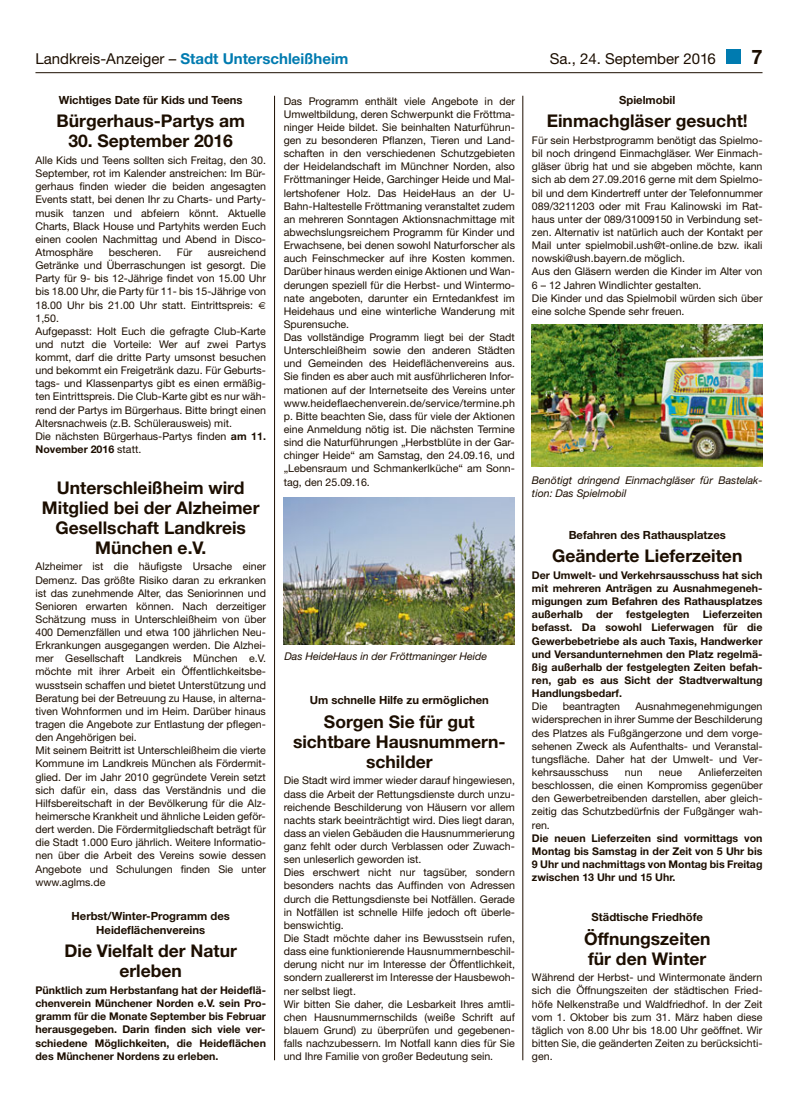
<style>
.page{position:relative;width:798px;height:1117px;background:#fff}
.page>*{position:absolute;margin:0;border:0;box-sizing:border-box;transform-origin:0 0}
.t1{font:700 20px "Helvetica Neue";color:#1c0e00}
.t2{font:700 17.5px/20px "Helvetica Neue";color:#1c0e00;text-align:center}
.t3{font:700 15px "Helvetica Neue";color:#007bb0}
.t4{font:15px "Helvetica Neue";color:#1c0e00}
.t5{font:700 11.25px/13.8px "Helvetica Neue";color:#1c0e00;text-align:center}
.t6{font:10.62px/13.1px "Helvetica Neue";color:#1c0e00}
.t7{font:700 10.62px/13.1px "Helvetica Neue";color:#1c0e00;text-align:justify}
.t8{font:italic 10.62px/13.1px "Helvetica Neue";color:#1c0e00}
.s1{font-weight:400;color:#1c0e00}
.s2{font-weight:700}
.s3{font-weight:400}
</style>
<div class="page">
<div style="left:725px;top:50px;width:14px;height:14px;background:#007bb0"></div>
<hr style="left:35px;top:72px;width:727px;height:1px;background:#1c0e00">
<hr style="left:274px;top:96px;width:1px;height:963px;background:#1c0e00">
<hr style="left:522px;top:96px;width:1px;height:963px;background:#1c0e00">
<img style="left:283px;top:497px;width:231px;height:147px">
<img style="left:531px;top:325px;width:231px;height:141px">
<p class="t3" style="left:35px;top:53px;width:314px"><span class="s1">Landkreis-Anzeiger –</span> Stadt Unterschleißheim</p>
<p class="t4" style="left:549px;top:53px;width:168px">Sa., 24. September 2016</p>
<p class="t1" style="left:751px;top:50px;width:13px">7</p>
<p class="t5" style="left:59px;top:94px;width:185px">Wichtiges Date für Kids und Teens</p>
<p class="t2" style="left:56px;top:113px;width:190px">Bürgerhaus-Partys am</p>
<p class="t2" style="left:68px;top:133px;width:166px">30. September 2016</p>
<p class="t6" style="left:35px;top:155px;width:232px;text-align:justify">Alle Kids und Teens sollten sich Freitag, den 30.<br>September, rot im Kalender anstreichen: Im Bür&shy;gerhaus finden wieder die beiden angesagten Events statt, bei denen Ihr zu Charts- und Party&shy;musik tanzen und abfeiern könnt. Aktuelle Charts, Black House und Partyhits werden Euch einen coolen Nachmittag und Abend in Disco-Atmosphäre</p>
<p class="t5" style="left:619px;top:94px;width:58px">Spielmobil</p>
<p class="t2" style="left:546px;top:113px;width:202px">Einmachgläser gesucht!</p>
<p class="t6" style="left:531px;top:135px;width:232px">Für sein Herbstprogramm benötigt das Spielmo&shy;bil noch dringend Einmachgläser. Wer Einmach&shy;gläser übrig hat und sie abgeben möchte, kann sich ab dem 27.09.2016 gerne mit dem Spielmo&shy;bil und dem Kindertreff unter der Telefonnummer 089/3211203 oder mit Frau Kalinowski im Rat&shy;haus unter der 089/31009150 in Verbindung set&shy;zen. Alternativ ist natürlich auch der Kontakt per Mail unter spielmobil.ush@t-online.de bzw. ikali nowski@ush.bayern.de möglich.<br>Aus den Gläsern werden die Kinder im Alter von 6 – 12 Jahren Windlichter gestalten.<br>Die Kinder und das Spielmobil würden sich über eine solche Spende sehr freuen.</p>
<p class="t6" style="left:283px;top:95px;width:233px">Das Programm enthält viele Angebote in der Umweltbildung, deren Schwerpunkt die Fröttma&shy;ninger Heide bildet. Sie beinhalten Naturführun&shy;gen zu besonderen Pflanzen, Tieren und Land&shy;schaften in den verschiedenen Schutzgebieten der Heidelandschaft im Münchner Norden, also Fröttmaninger Heide, Garchinger Heide und Mal&shy;lertshofener Holz. Das HeideHaus an der U-Bahn-Haltestelle Fröttmaning veranstaltet zudem an mehreren Sonntagen Aktionsnachmittage mit abwechslungsreichem Programm für Kinder und Erwachsene, bei denen sowohl Naturforscher als auch Feinschmecker auf ihre Kosten kommen.<br>Darüber hinaus werden einige Aktionen und Wan&shy;derungen speziell für die Herbst- und Wintermo&shy;nate angeboten, darunter ein Erntedankfest im Heidehaus und eine winterliche Wanderung mit Spurensuche.<br>Das vollständige Programm liegt bei der Stadt Unterschleißheim sowie den anderen Städten und Gemeinden des Heideflächenvereins aus.<br>Sie finden es aber auch mit ausführlicheren Infor&shy;mationen auf der Internetseite des Vereins unter www.heideflaechenverein.de/service/termine.ph p. Bitte beachten Sie, dass für viele der Aktionen eine Anmeldung nötig ist. Die nächsten Termine sind die Naturführungen „Herbstblüte in der Gar&shy;chinger Heide“ am Samstag, den 24.09.16, und „Lebensraum und Schmankerlküche“ am Sonn&shy;tag, den 25.09.16.</p>
<p class="t6" style="left:35px;top:246px;width:232px;text-indent:172px">ausreichend Getränke und Überraschungen ist gesorgt. Die Party für 9- bis 12-Jährige findet von 15.00 Uhr bis 18.00 Uhr, die Party für 11- bis 15-Jährige von 18.00 Uhr bis 21.00 Uhr statt. Eintrittspreis:<br>1,50.<br>Aufgepasst: Holt Euch die gefragte Club-Karte und nutzt die Vorteile: Wer auf zwei Partys kommt, darf die dritte Party umsonst besuchen und bekommt ein Freigetränk dazu. Für Geburts&shy;tags- und Klassenpartys gibt es einen ermäßig&shy;ten Eintrittspreis. Die Club-Karte gibt es nur wäh&shy;rend der Partys im Bürgerhaus. Bitte bringt einen Altersnachweis (z.B. Schülerausweis) mit.<br>Die nächsten Bürgerhaus-Partys finden <span class="s2">am 11.<br>November 2016</span> statt.</p>
<p class="t2" style="left:42px;top:479px;width:219px">Unterschleißheim wird<br>Mitglied bei der Alzheimer<br>Gesellschaft Landkreis<br>München e.V.</p>
<p class="t6" style="left:35px;top:561px;width:232px">Alzheimer ist die häufigste Ursache einer Demenz. Das größte Risiko daran zu erkranken ist das zunehmende Alter, das Seniorinnen und Senioren erwarten können. Nach derzeitiger Schätzung muss in Unterschleißheim von über 400 Demenzfällen und etwa 100 jährlichen Neu-Erkrankungen ausgegangen werden. Die Alzhei&shy;mer Gesellschaft Landkreis München e.V. möchte mit ihrer Arbeit ein Öffentlichkeitsbe&shy;wusstsein schaffen und bietet Unterstützung und Beratung bei der Betreuung zu Hause, in alterna&shy;tiven Wohnformen und im Heim. Darüber hinaus tragen die Angebote zur Entlastung der pflegen&shy;den Angehörigen bei.<br>Mit seinem Beitritt ist Unterschleißheim die vierte Kommune im Landkreis München als Fördermit&shy;glied. Der im Jahr 2010 gegründete Verein setzt sich dafür ein, dass das Verständnis und die Hilfsbereitschaft in der Bevölkerung für die Alz&shy;heimersche Krankheit und ähnliche Leiden geför&shy;dert werden. Die Fördermitgliedschaft beträgt für die Stadt 1.000 Euro jährlich. Weitere Informatio&shy;nen über die Arbeit des Vereins sowie dessen Angebote und Schulungen finden Sie unter www.aglms.de</p>
<p class="t5" style="left:71px;top:909px;width:160px">Herbst/Winter-Programm des<br>Heideflächenvereins</p>
<p class="t2" style="left:65px;top:942px;width:174px">Die Vielfalt der Natur erleben</p>
<p class="t7" style="left:35px;top:984px;width:232px">Pünktlich zum Herbstanfang hat der Heideflä&shy;chenverein Münchener Norden e.V. sein Pro&shy;gramm für die Monate September bis Februar herausgegeben. Darin finden sich viele ver&shy;schiedene Möglichkeiten, die Heideflächen des Münchener Nordens zu erleben.</p>
<p class="t6" style="left:109px;top:246px;width:54px">bescheren.</p>
<p class="t6" style="left:177px;top:246px;width:17px">Für</p>
<p class="t8" style="left:531px;top:474px;width:232px">Benötigt dringend Einmachgläser für Bastelak&shy;tion: Das Spielmobil</p>
<p class="t5" style="left:568px;top:528px;width:159px">Befahren des Rathausplatzes</p>
<p class="t2" style="left:552px;top:547px;width:192px">Geänderte Lieferzeiten</p>
<p class="t7" style="left:531px;top:569px;width:232px">Der Umwelt- und Verkehrsausschuss hat sich mit mehreren Anträgen zu Ausnahmegeneh&shy;migungen zum Befahren des Rathausplatzes außerhalb</p>
<p class="t7" style="left:531px;top:608px;width:232px;text-align:left;text-indent:171px">Lieferzeiten befasst. Da sowohl Lieferwagen für die<br>Gewerbebetriebe als auch Taxis, Handwerker und Versandunternehmen den Platz regelmä&shy;ßig außerhalb der festgelegten Zeiten befah&shy;ren, gab es aus Sicht der Stadtverwaltung<br>Handlungsbedarf.<br><span class="s3">Die</span></p>
<p class="t7" style="left:596px;top:608px;width:18px">der</p>
<p class="t7" style="left:626px;top:608px;width:65px">festgelegten</p>
<p class="t8" style="left:284px;top:650px;width:204px">Das HeideHaus in der Fröttmaninger Heide</p>
<p class="t5" style="left:309px;top:694px;width:181px">Um schnelle Hilfe zu ermöglichen</p>
<p class="t2" style="left:293px;top:712px;width:214px">Sorgen Sie für gut sichtbare Hausnummern&shy;schilder</p>
<p class="t6" style="left:283px;top:774px;width:233px">Die Stadt wird immer wieder darauf hingewiesen, dass die Arbeit der Rettungsdienste durch unzu&shy;reichende Beschilderung von Häusern vor allem nachts stark beeinträchtigt wird. Dies liegt daran, dass an vielen Gebäuden die Hausnummerierung ganz fehlt oder durch Verblassen oder Zuwach&shy;sen unleserlich geworden ist.<br>Dies erschwert nicht nur tagsüber, sondern besonders nachts das Auffinden von Adressen durch die Rettungsdienste bei Notfällen. Gerade in Notfällen ist schnelle Hilfe jedoch oft überle&shy;benswichtig.<br>Die Stadt möchte daher ins Bewusstsein rufen, dass eine funktionierende Hausnummernbeschil&shy;derung nicht nur im Interesse der Öffentlichkeit, sondern zuallererst im Interesse der Hausbewoh&shy;ner selbst liegt.<br>Wir bitten Sie daher, die Lesbarkeit Ihres amtli&shy;chen Hausnummernschilds (weiße Schrift auf blauem Grund) zu überprüfen und gegebenen&shy;falls nachzubessern. Im Notfall kann dies für Sie und Ihre Familie von großer Bedeutung sein.</p>
<p class="t6" style="left:531px;top:700px;width:232px;text-align:justify;text-indent:103px">Ausnahmegenehmigungen widersprechen in ihrer Summe der Beschilderung des Platzes als Fußgängerzone und dem vorge&shy;sehenen Zweck als Aufenthalts- und Veranstal&shy;tungsfläche. Daher hat der Umwelt- und Ver&shy;kehrsausschuss</p>
<p class="t6" style="left:562px;top:700px;width:59px">beantragten</p>
<p class="t6" style="left:531px;top:766px;width:232px;text-indent:166px">Anlieferzeiten beschlossen, die einen Kompromiss gegenüber den Gewerbetreibenden darstellen, aber gleich&shy;zeitig das Schutzbedürfnis der Fußgänger wah&shy;ren.<br><span class="s2">Die neuen Lieferzeiten sind vormittags von Montag bis Samstag in der Zeit von 5 Uhr bis 9 Uhr und nachmittags von Montag bis Freitag zwischen 13 Uhr und 15 Uhr.</span></p>
<p class="t5" style="left:591px;top:910px;width:113px">Städtische Friedhöfe</p>
<p class="t2" style="left:584px;top:929px;width:128px;text-align:left">Öffnungszeiten für den Winter</p>
<p class="t6" style="left:531px;top:971px;width:232px;text-align:justify">Während der Herbst- und Wintermonate ändern sich die Öffnungszeiten der städtischen Fried&shy;höfe Nelkenstraße und Waldfriedhof. In der Zeit vom 1. Oktober bis zum 31. März haben diese täglich von 8.00 Uhr bis 18.00 Uhr geöffnet. Wir bitten Sie, die geänderten Zeiten zu berücksichti&shy;gen.</p>
<p class="t6" style="left:624px;top:766px;width:19px">nun</p>
<p class="t6" style="left:658px;top:766px;width:25px">neue</p>
</div>
